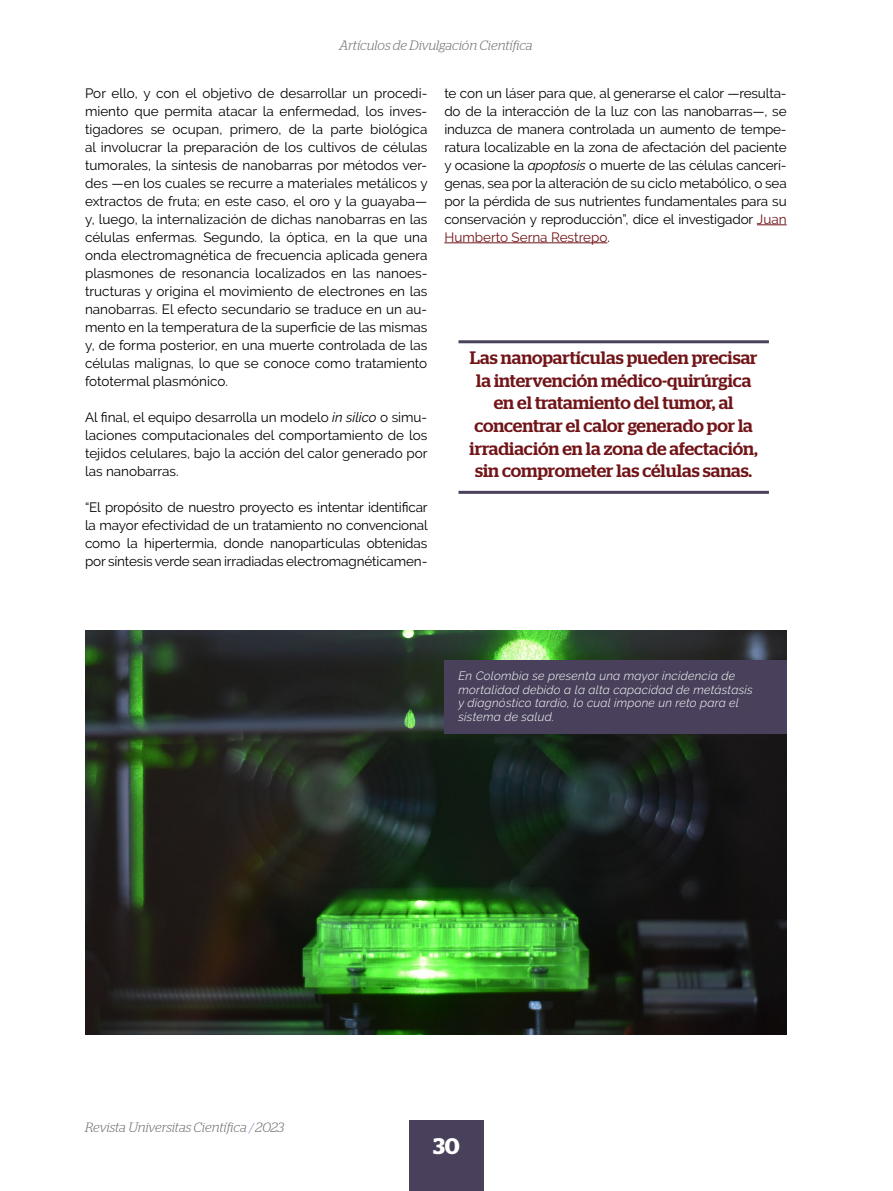
<style>
.page{position:relative;width:893px;height:1191px;background:#fff}
.page>*{position:absolute;margin:0;border:0;box-sizing:border-box;transform-origin:0 0}
.t1{font:600 22.5px "Stag";color:#fff}
.t2{font:500 18px/22.5px "Stag";color:#711418;text-align:center}
.t3{font:13.5px/18px "Raleway";color:#000;text-align:justify}
.t4{font:italic 300 13.5px "Stag";letter-spacing:-.005em;color:#706f6f}
.t5{font:italic 300 12px/13.5px "Raleway";letter-spacing:.02em;color:#fff}
.s1{font-style:italic}
.s2{color:#711418}
.s3{color:#8a8ac3}
</style>
<div class="page">
<div style="left:409px;top:1120px;width:75px;height:71px;background:#49415b"></div>
<img style="left:85px;top:630px;width:702px;height:404px">
<hr style="left:458px;top:340px;width:311px;height:3px;background:#49415b">
<hr style="left:458px;top:491px;width:311px;height:3px;background:#49415b">
<hr style="left:757px;top:224px;width:30px;height:1px;background:#711418">
<hr style="left:444px;top:242px;width:163px;height:1px;background:#711418">
<div style="left:444px;top:660px;width:343px;height:74px;background:#49415b"></div>
<p class="t4" style="left:339px;top:37px;width:195px">Artículos de Divulgación Científica</p>
<p class="t3" style="left:85px;top:84px;width:344px">Por ello, y con el objetivo de desarrollar un procedi&shy;miento que permita atacar la enfermedad, los inves&shy;tigadores se ocupan, primero, de la parte biológica al involucrar la preparación de los cultivos de células tumorales, la síntesis de nanobarras por métodos ver&shy;des —en los cuales se recurre a materiales metálicos y extractos de fruta; en este caso, el oro y la guayaba— y, luego, la internalización de dichas nanobarras en las células enfermas. Segundo, la óptica, en la que una onda electromagnética de frecuencia aplicada genera plasmones de resonancia localizados en las nanoes&shy;tructuras y origina el movimiento de electrones en las nanobarras. El efecto secundario se traduce en un au&shy;mento en la temperatura de la superficie de las mismas y, de forma posterior, en una muerte controlada de las células malignas, lo que se conoce como tratamiento fototermal plasmónico.</p>
<p class="t3" style="left:85px;top:408px;width:344px">Al final, el equipo desarrolla un modelo <span class="s1">in silico</span> o simu&shy;laciones computacionales del comportamiento de los tejidos celulares, bajo la acción del calor generado por las nanobarras.</p>
<p class="t3" style="left:85px;top:498px;width:344px">“El propósito de nuestro proyecto es intentar identificar la mayor efectividad de un tratamiento no convencional como la hipertermia, donde nanopartículas obtenidas por síntesis verde sean irradiadas electromagnéticamen-</p>
<p class="t3" style="left:444px;top:84px;width:344px">te con un láser para que, al generarse el calor —resulta&shy;do de la interacción de la luz con las nanobarras—, se induzca de manera controlada un aumento de tempe&shy;ratura localizable en la zona de afectación del paciente y ocasione la <span class="s1">apoptosis</span> o muerte de las células cancerí&shy;genas, sea por la alteración de su ciclo metabólico, o sea por la pérdida de sus nutrientes fundamentales para su conservación y reproducción”, dice el investigador <span class="s2">Juan Humberto Serna Restrepo</span>.</p>
<h2 class="t2" style="left:470px;top:347px;width:290px">Las nanopartículas pueden precisar la intervención médico-quirúrgica en el tratamiento del tumor, al concentrar el calor generado por la irradiación en la zona de afectación, sin comprometer las células sanas.</h2>
<p class="t5" style="left:458px;top:669px;width:296px">En Colombia se presenta una mayor incidencia de mortalidad debido a la alta capacidad de metástasis y diagnóstico tardío, lo cual impone un reto para el sistema de salud.</p>
<p class="t4" style="left:85px;top:1119px;width:201px">Revista Universitas Científica <span class="s3">/</span> 2023</p>
<h1 class="t1" style="left:433px;top:1132px;width:28px">30</h1>
</div>
